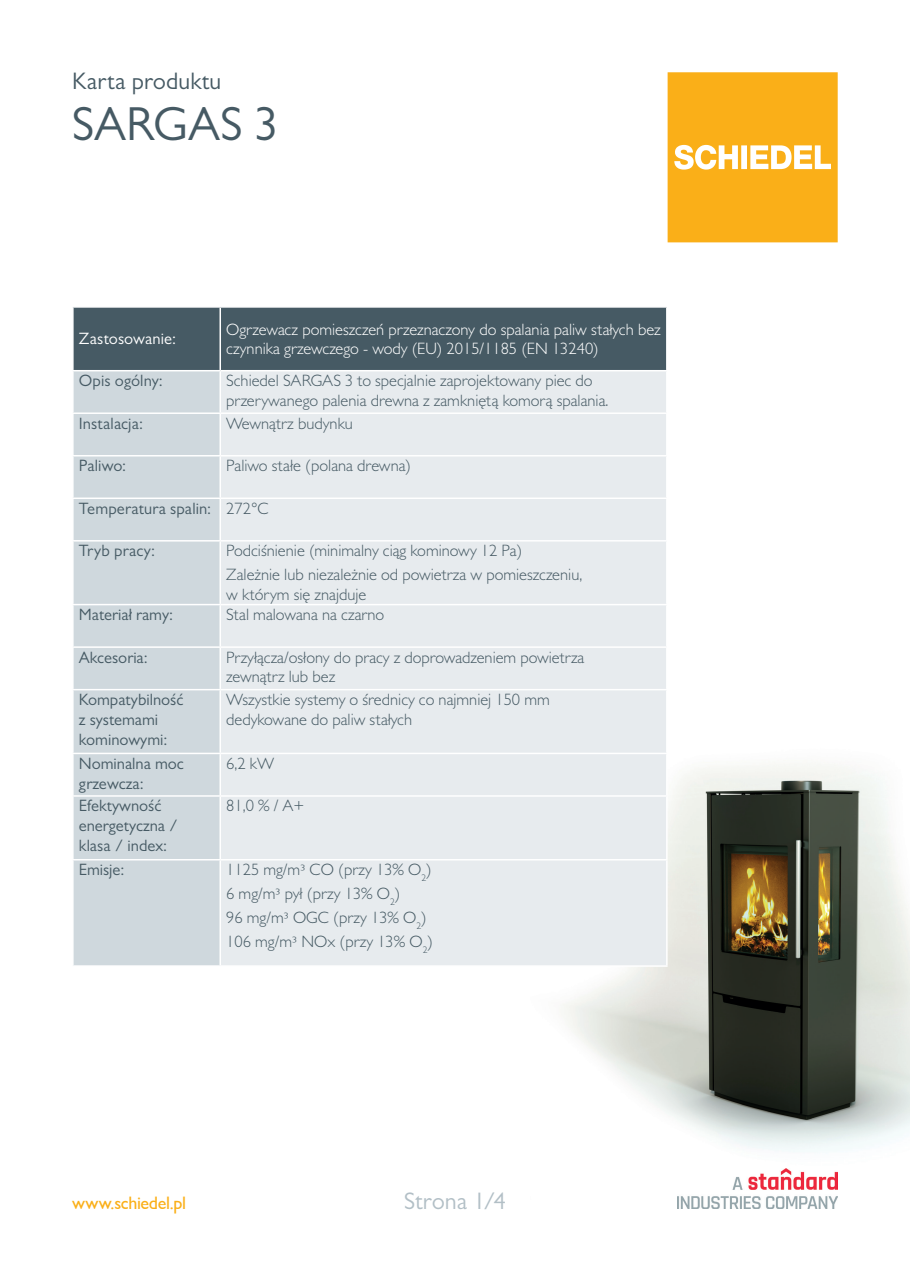
<style>
.page{position:relative;width:910px;height:1280px;background:#fff}
.page>*{position:absolute;margin:0;border:0;box-sizing:border-box;transform-origin:0 0}
.t1{font:48px "Gill Sans";color:#465a64}
.t2{font:24px "Gill Sans";letter-spacing:.005em;color:#465a64}
.t3{font:24px "Gill Sans";color:#b2bfc6}
.t4{font:18px "Gill Sans Alt One WGL";letter-spacing:-.015em;color:#faaf18}
.t5{font:300 16.5px/19.8px "Gill Sans";color:#465a64}
.tabs{font:16.5px/19.8px "Gill Sans";color:#465a64}
.t6{font:300 16.5px/19.8px "Gill Sans";color:#fff}
.t7{font:16.5px "Gill Sans";letter-spacing:.01em;color:#fff}
</style>
<div class="page">
<svg style="left:668px;top:72px;width:170px;height:170px;background:#fab52a"></svg>
<img style="left:678px;top:1199px;width:159px;height:10px">
<img style="left:563px;top:764px;width:347px;height:435px">
<div style="left:74px;top:308px;width:592px;height:62px;background:#465a64"></div>
<div style="left:74px;top:371px;width:145px;height:594px;background:#cfd8dd"></div>
<div style="left:221px;top:371px;width:445px;height:594px;background:#e7ebee"></div>
<hr style="left:72px;top:412px;width:148px;height:2px;background:#fff">
<hr style="left:220px;top:412px;width:448px;height:2px;background:#fff">
<hr style="left:72px;top:455px;width:148px;height:1px;background:#fff">
<hr style="left:220px;top:455px;width:448px;height:1px;background:#fff">
<hr style="left:72px;top:497px;width:148px;height:2px;background:#fff">
<hr style="left:220px;top:497px;width:448px;height:2px;background:#fff">
<hr style="left:72px;top:540px;width:148px;height:1px;background:#fff">
<hr style="left:220px;top:540px;width:448px;height:1px;background:#fff">
<hr style="left:72px;top:604px;width:148px;height:1px;background:#fff">
<hr style="left:220px;top:604px;width:448px;height:1px;background:#fff">
<hr style="left:72px;top:646px;width:148px;height:2px;background:#fff">
<hr style="left:220px;top:646px;width:448px;height:2px;background:#fff">
<hr style="left:72px;top:689px;width:148px;height:1px;background:#fff">
<hr style="left:220px;top:689px;width:448px;height:1px;background:#fff">
<hr style="left:72px;top:753px;width:148px;height:1px;background:#fff">
<hr style="left:220px;top:753px;width:448px;height:1px;background:#fff">
<hr style="left:666px;top:754px;width:2px;height:41px;background:#fff">
<hr style="left:72px;top:795px;width:148px;height:2px;background:#fff">
<hr style="left:220px;top:795px;width:448px;height:2px;background:#fff">
<hr style="left:666px;top:797px;width:2px;height:62px;background:#fff">
<hr style="left:72px;top:859px;width:148px;height:1px;background:#fff">
<hr style="left:220px;top:859px;width:448px;height:1px;background:#fff">
<hr style="left:666px;top:860px;width:2px;height:105px;background:#fff">
<hr style="left:220px;top:965px;width:448px;height:2px;background:#fff">
<hr style="left:219px;top:308px;width:2px;height:62px;background:#fff">
<p class="t2" style="left:72px;top:67px;width:151px">Karta produktu</p>
<p class="t1" style="left:72px;top:96px;width:208px">SARGAS 3</p>
<p class="t7" style="left:79px;top:329px;width:99px">Zastosowanie:</p>
<p class="t6" style="left:226px;top:319px;width:436px">Ogrzewacz pomieszczeń przeznaczony do spalania paliw stałych bez czynnika grzewczego - wody (EU) 2015/1185 (EN 13240)</p>
<p class="tabs" style="left:79px;top:371px;width:86px">Opis ogólny:</p>
<p class="t5" style="left:226px;top:370px;width:384px">Schiedel SARGAS 3 to specjalnie zaprojektowany piec do przerywanego palenia drewna z zamkniętą komorą spalania.</p>
<p class="tabs" style="left:79px;top:413px;width:66px">Instalacja:</p>
<p class="t5" style="left:226px;top:413px;width:128px">Wewnątrz budynku</p>
<p class="tabs" style="left:79px;top:456px;width:49px">Paliwo:</p>
<p class="t5" style="left:226px;top:455px;width:186px">Paliwo stałe (polana drewna)</p>
<p class="tabs" style="left:79px;top:498px;width:134px">Temperatura spalin:</p>
<p class="t5" style="left:226px;top:498px;width:44px">272°C</p>
<p class="tabs" style="left:79px;top:541px;width:78px">Tryb pracy:</p>
<p class="t5" style="left:226px;top:541px;width:297px">Podciśnienie (minimalny ciąg kominowy 12 Pa)</p>
<p class="t5" style="left:226px;top:565px;width:358px">Zależnie lub niezależnie od powietrza w pomieszczeniu, w którym się znajduje</p>
<p class="tabs" style="left:79px;top:605px;width:96px">Materiał ramy:</p>
<p class="t5" style="left:226px;top:604px;width:160px">Stal malowana na czarno</p>
<p class="tabs" style="left:79px;top:647px;width:70px">Akcesoria:</p>
<p class="t5" style="left:226px;top:647px;width:360px">Przyłącza/osłony do pracy z doprowadzeniem powietrza zewnątrz lub bez</p>
<p class="tabs" style="left:79px;top:690px;width:106px">Kompatybilność z systemami kominowymi:</p>
<p class="t5" style="left:226px;top:689px;width:325px">Wszystkie systemy o średnicy co najmniej 150 mm dedykowane do paliw stałych</p>
<p class="tabs" style="left:79px;top:753px;width:107px">Nominalna moc grzewcza:</p>
<p class="t5" style="left:226px;top:753px;width:49px">6,2 kW</p>
<p class="tabs" style="left:79px;top:796px;width:101px">Efektywność energetyczna / klasa / index:</p>
<p class="t5" style="left:226px;top:796px;width:80px">81,0 % / A+</p>
<p class="tabs" style="left:79px;top:860px;width:47px">Emisje:</p>
<p class="t5" style="left:226px;top:859px;width:207px">1125 mg/m³ CO (przy 13% O<sub>2</sub>)</p>
<p class="t5" style="left:226px;top:883px;width:176px">6 mg/m³ pył (przy 13% O<sub>2</sub>)</p>
<p class="t5" style="left:226px;top:908px;width:202px">96 mg/m³ OGC (przy 13% O<sub>2</sub>)</p>
<p class="t5" style="left:226px;top:932px;width:208px">106 mg/m³ NOx (przy 13% O<sub>2</sub>)</p>
<p class="t4" style="left:72px;top:1190px;width:115px">www.schiedel.pl</p>
<p class="t3" style="left:404px;top:1187px;width:103px">Strona 1/4</p>
</div>
